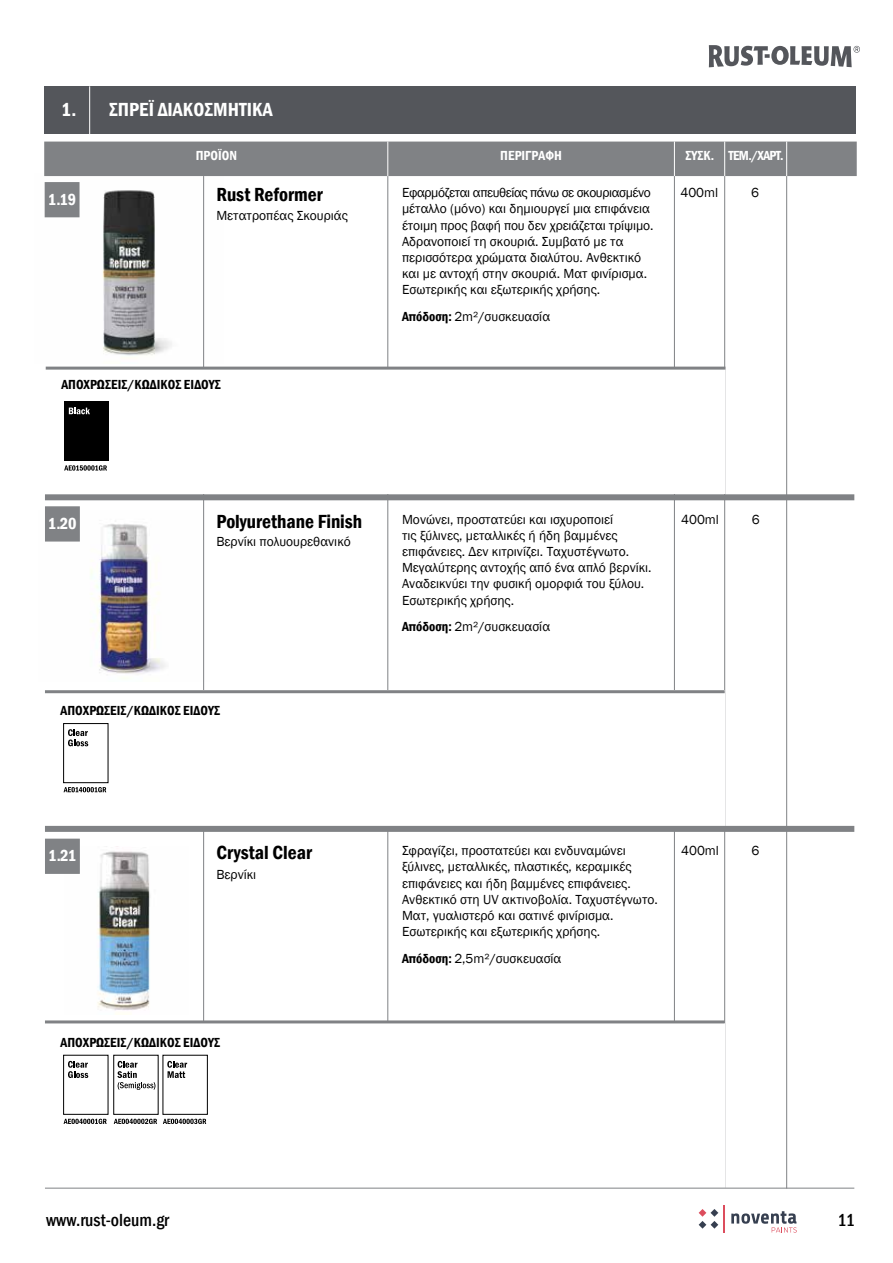
<style>
.page{position:relative;width:893px;height:1263px;background:#fff}
.page>*{position:absolute;margin:0;border:0;box-sizing:border-box;transform-origin:0 0}
.t1{font:600 condensed 19.5px "Franklin Gothic";color:#000}
.t2{font:600 condensed 19.5px "Franklin Gothic";color:#fff}
.t3{font:500 condensed 18px "Franklin Gothic";color:#000}
.t4{font:600 condensed 16.5px "Franklin Gothic";color:#fff}
.t5{font:13.5px/16.2px "Franklin Gothic";color:#000}
.t6{font:600 condensed 13.5px "Franklin Gothic";color:#000}
.t7{font:600 condensed 13.5px "Franklin Gothic";color:#fff}
.t8{font:600 condensed 13.5px "Franklin Gothic";letter-spacing:-.05em;color:#fff}
.s1{font-weight:600;font-stretch:condensed}
</style>
<div class="page">
<img style="left:45px;top:511px;width:160px;height:170px">
<img style="left:44px;top:176px;width:161px;height:187px">
<div style="left:44px;top:142px;width:813px;height:34px;background:#808285"></div>
<hr style="left:387px;top:142px;width:1px;height:35px;background:#fff">
<hr style="left:674px;top:142px;width:1px;height:35px;background:#fff">
<hr style="left:724px;top:142px;width:1px;height:35px;background:#fff">
<hr style="left:786px;top:142px;width:1px;height:35px;background:#fff">
<hr style="left:387px;top:176px;width:1px;height:975px;background:#808285">
<hr style="left:674px;top:176px;width:1px;height:975px;background:#808285">
<hr style="left:724px;top:176px;width:1px;height:1012px;background:#808285">
<hr style="left:786px;top:176px;width:1px;height:1012px;background:#808285">
<hr style="left:203px;top:176px;width:1px;height:975px;background:#808285">
<div style="left:45px;top:86px;width:811px;height:48px;background:#54565b"></div>
<div style="left:46px;top:370px;width:678px;height:124px;background:#fff"></div>
<div style="left:45px;top:494px;width:809px;height:6px;background:#808285"></div>
<div style="left:46px;top:690px;width:678px;height:136px;background:#fff"></div>
<hr style="left:45px;top:690px;width:680px;height:3px;background:#808285">
<div style="left:45px;top:826px;width:809px;height:6px;background:#808285"></div>
<div style="left:46px;top:1023px;width:678px;height:165px;background:#fff"></div>
<hr style="left:45px;top:1020px;width:680px;height:3px;background:#808285">
<hr style="left:46px;top:367px;width:679px;height:3px;background:#808285">
<div style="left:64px;top:402px;width:45px;height:59px;background:#000"></div>
<svg style="left:69px;top:408px;width:21px;height:6px"></svg>
<svg style="left:64px;top:465px;width:43px;height:6px"></svg>
<div style="left:63px;top:723px;width:45px;height:60px;border:1px solid #000"></div>
<svg style="left:68px;top:729px;width:20px;height:17px"></svg>
<svg style="left:64px;top:787px;width:42px;height:5px"></svg>
<div style="left:63px;top:1055px;width:45px;height:59px;border:1px solid #000"></div>
<svg style="left:68px;top:1061px;width:20px;height:17px"></svg>
<svg style="left:117px;top:1061px;width:38px;height:29px"></svg>
<svg style="left:64px;top:1119px;width:43px;height:5px"></svg>
<svg style="left:114px;top:1119px;width:43px;height:5px"></svg>
<div style="left:163px;top:1055px;width:45px;height:59px;border:1px solid #000"></div>
<svg style="left:167px;top:1061px;width:20px;height:17px"></svg>
<svg style="left:163px;top:1119px;width:43px;height:5px"></svg>
<hr style="left:45px;top:1188px;width:809px;height:1px;background:#808285">
<img style="left:97px;top:846px;width:53px;height:165px">
<div style="left:45px;top:182px;width:35px;height:35px;background:#808285"></div>
<hr style="left:89px;top:86px;width:1px;height:50px;background:#fff">
<div style="left:45px;top:506px;width:35px;height:35px;background:#808285;border:2px solid #808285"></div>
<div style="left:45px;top:839px;width:35px;height:35px;background:#808285;border:2px solid #808285"></div>
<svg style="left:699px;top:1209px;width:19px;height:19px"></svg>
<svg style="left:724px;top:1206px;width:1px;height:27px"></svg>
<svg style="left:731px;top:1211px;width:66px;height:21px"></svg>
<svg style="left:709px;top:45px;width:151px;height:22px"></svg>
<h1 class="t2" style="left:61px;top:96px;width:213px">1. ΣΠΡΕΪ ΔΙΑΚΟΣΜΗΤΙΚΑ</h1>
<p class="t4" style="left:48px;top:188px;width:30px">1.19</p>
<p class="t7" style="left:196px;top:146px;width:43px">ΠΡΟΪΟΝ</p>
<p class="t7" style="left:500px;top:146px;width:63px">ΠΕΡΙΓΡΑΦΗ</p>
<p class="t8" style="left:685px;top:146px;width:100px">ΣΥΣΚ. TEM./XAΡT.</p>
<h1 class="t1" style="left:216px;top:182px;width:108px">Rust Reformer</h1>
<p class="t5" style="left:402px;top:185px;width:253px">Εφαρμόζεται απευθείας πάνω σε σκουριασμένο μέταλλο (μόνο) και δημιουργεί μια επιφάνεια έτοιμη προς βαφή που δεν χρειάζεται τρίψιμο.<br>Αδρανοποιεί τη σκουριά. Συμβατό με τα περισσότερα χρώματα διαλύτου. Ανθεκτικό και με αντοχή στην σκουριά. Ματ φινίρισμα.<br>Εσωτερικής και εξωτερικής χρήσης.</p>
<p class="t5" style="left:402px;top:309px;width:150px"><span class="s1">Απόδοση:</span> 2m²/συσκευασία</p>
<p class="t5" style="left:680px;top:185px;width:39px">400ml</p>
<p class="t5" style="left:751px;top:185px;width:9px">6</p>
<p class="t5" style="left:216px;top:208px;width:133px">Μετατροπέας Σκουριάς</p>
<p class="t6" style="left:61px;top:375px;width:161px">AΠΟΧΡΩΣΕΙΣ/ΚΩΔΙΚΟΣ ΕΙΔΟΥΣ</p>
<p class="t4" style="left:48px;top:513px;width:30px">1.20</p>
<h1 class="t1" style="left:216px;top:508px;width:147px">Polyurethane Finish</h1>
<p class="t5" style="left:402px;top:511px;width:251px">Μονώνει, προστατεύει και ισχυροποιεί<br>τις ξύλινες, μεταλλικές ή ήδη βαμμένες επιφάνειες. Δεν κιτρινίζει. Ταχυστέγνωτο.<br>Μεγαλύτερης αντοχής από ένα απλό βερνίκι.<br>Αναδεικνύει την φυσική ομορφιά του ξύλου.<br>Εσωτερικής χρήσης.</p>
<p class="t5" style="left:402px;top:619px;width:150px"><span class="s1">Απόδοση:</span> 2m²/συσκευασία</p>
<p class="t5" style="left:216px;top:533px;width:136px">Βερνίκι πολυουρεθανικό</p>
<p class="t6" style="left:61px;top:702px;width:161px">AΠΟΧΡΩΣΕΙΣ/ΚΩΔΙΚΟΣ ΕΙΔΟΥΣ</p>
<p class="t5" style="left:681px;top:511px;width:39px">400ml</p>
<p class="t5" style="left:752px;top:511px;width:9px">6</p>
<p class="t4" style="left:48px;top:845px;width:30px">1.21</p>
<h1 class="t1" style="left:216px;top:840px;width:97px">Crystal Clear</h1>
<p class="t5" style="left:402px;top:843px;width:257px">Σφραγίζει, προστατεύει και ενδυναμώνει ξύλινες, μεταλλικές, πλαστικές, κεραμικές επιφάνειες και ήδη βαμμένες επιφάνειες.<br>Ανθεκτικό στη UV ακτινοβολία. Ταχυστέγνωτο.<br>Ματ, γυαλιστερό και σατινέ φινίρισμα.<br>Εσωτερικής και εξωτερικής χρήσης.</p>
<p class="t5" style="left:402px;top:951px;width:161px"><span class="s1">Απόδοση:</span> 2,5m²/συσκευασία</p>
<p class="t5" style="left:216px;top:867px;width:41px">Βερνίκι</p>
<p class="t5" style="left:681px;top:843px;width:39px">400ml</p>
<p class="t5" style="left:751px;top:843px;width:9px">6</p>
<p class="t6" style="left:61px;top:1033px;width:161px">AΠΟΧΡΩΣΕΙΣ/ΚΩΔΙΚΟΣ ΕΙΔΟΥΣ</p>
<h2 class="t3" style="left:46px;top:1208px;width:125px">www.rust-oleum.gr</h2>
<h2 class="t3" style="left:837px;top:1208px;width:19px">11</h2>
</div>
